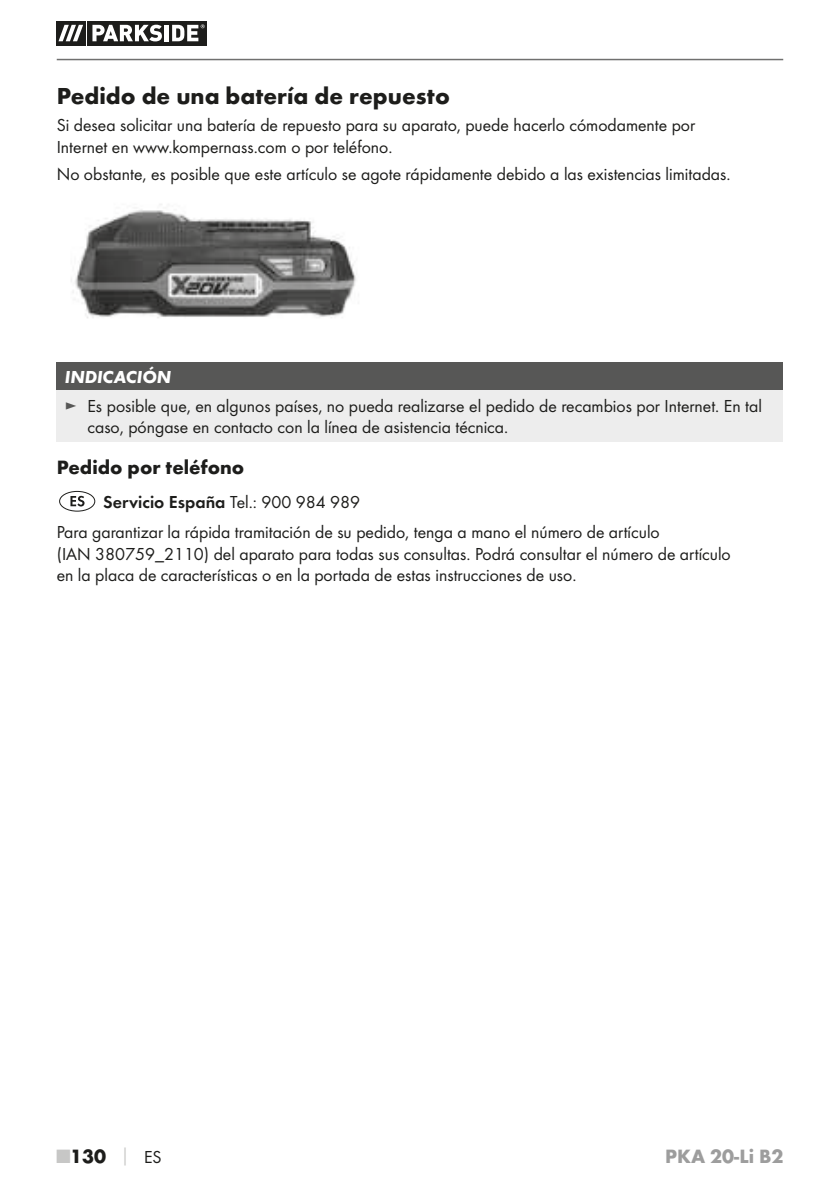
<style>
.page{position:relative;width:840px;height:1191px;background:#fff}
.page>*{position:absolute;margin:0;border:0;box-sizing:border-box;transform-origin:0 0}
.t1{font:700 24px "Futura";color:#1d1d1b}
.t2{font:700 20px "Futura";color:#1d1d1b}
.t3{font:700 20px "Futura";color:#9d9d9d}
.t4{font:18px/21.6px "Futura Boo";color:#1d1d1b}
.t5{font:18px "Futura Dem";color:#1d1d1b}
.t6{font:italic 700 18px "Futura";color:#fff}
.s1{color:#575756}
.s2{font-family:"Futura Boo"}
.s3{color:#c7c7c6}
.s4{font-size:18px;color:#c7c7c6}
.s5{font-family:"Futura Boo";font-weight:400;font-size:18px}
</style>
<div class="page">
<hr style="left:57px;top:59px;width:725px;height:1px;background:#70706f">
<svg style="left:85px;top:21px;width:122px;height:24px"></svg>
<div style="left:56px;top:21px;width:29px;height:24px;background:#1d1d1b"></div>
<div style="left:87px;top:21px;width:119px;height:24px;background:#1d1d1b"></div>
<svg style="left:58px;top:25px;width:25px;height:16px"></svg>
<svg style="left:92px;top:25px;width:70px;height:16px"></svg>
<hr style="left:164px;top:25px;width:4px;height:16px;background:#fff">
<svg style="left:172px;top:24px;width:32px;height:17px"></svg>
<img style="left:71px;top:204px;width:285px;height:114px">
<div style="left:57px;top:362px;width:725px;height:28px;background:#575756"></div>
<div style="left:57px;top:390px;width:725px;height:51px;background:#ededed"></div>
<div style="left:59px;top:491px;width:36px;height:20px;border:1px solid #1d1d1b;border-radius:50%"></div>
<svg style="left:70px;top:496px;width:14px;height:10px"></svg>
<h1 class="t1" style="left:57px;top:86px;width:394px">Pedido de una batería de repuesto</h1>
<p class="t4" style="left:57px;top:115px;width:639px">Si desea solicitar una batería de repuesto para su aparato, puede hacerlo cómodamente por<br>Internet en www.kompernass.com o por teléfono.</p>
<p class="t4" style="left:57px;top:164px;width:675px">No obstante, es posible que este artículo se agote rápidamente debido a las existencias limitadas.</p>
<p class="t6" style="left:65px;top:371px;width:108px">INDICACIÓN</p>
<p class="t4" style="left:87px;top:396px;width:675px;text-indent:-23px"><span class="s1">►</span> Es posible que, en algunos países, no pueda realizarse el pedido de recambios por Internet. En tal caso, póngase en contacto con la línea de asistencia técnica.</p>
<p class="t2" style="left:57px;top:459px;width:189px">Pedido por teléfono</p>
<p class="t5" style="left:103px;top:493px;width:258px">Servicio España <span class="s2">Tel.: 900 984 989</span></p>
<p class="t4" style="left:57px;top:522px;width:675px">Para garantizar la rápida tramitación de su pedido, tenga a mano el número de artículo<br>(IAN 380759_2110) del aparato para todas sus consultas. Podrá consultar el número de artículo en la placa de características o en la portada de estas instrucciones de uso.</p>
<p class="t2" style="left:57px;top:1147px;width:106px"><span class="s3">■</span>130 <span class="s4">│</span> <span class="s5">ES</span></p>
<p class="t3" style="left:664px;top:1147px;width:120px">PKA 20-Li B2</p>
</div>
